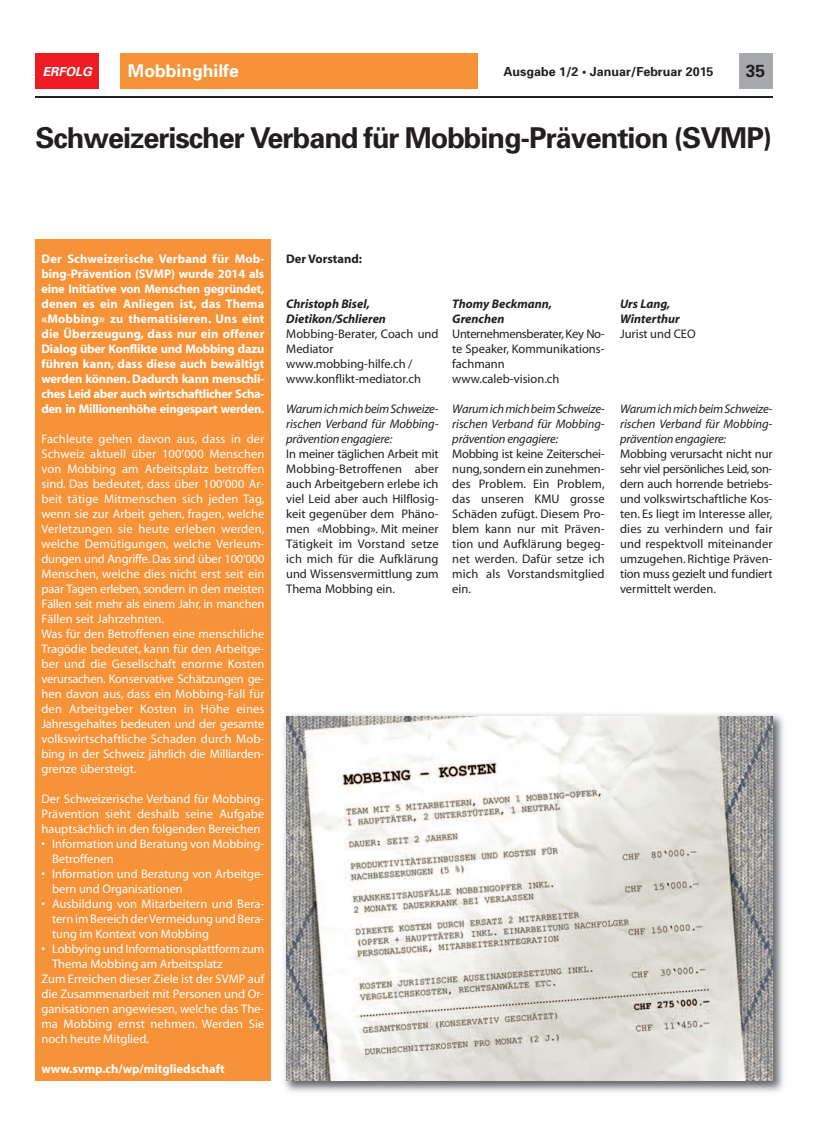
<style>
.page{position:relative;width:815px;height:1134px;background:#fff}
.page>*{position:absolute;margin:0;border:0;box-sizing:border-box;transform-origin:0 0}
.t1{font:700 28.75px "Univers";letter-spacing:-.035em;color:#231f20}
.t2{font:700 17.5px "Univers";color:#fff}
.t3{font:700 17.5px "Univers";color:#231f20}
.t4{font:12.5px/15px "Myriad";color:#fff}
.t5{font:12.5px/15px "Myriad";color:#231f20;text-align:justify}
.t6{font:700 12.5px/15px "Myriad";letter-spacing:-.02em;color:#fff;text-align:justify}
.t7{font:italic 12.5px/15px "Myriad";letter-spacing:-.015em;color:#231f20;text-align:justify}
.t8{font:italic 700 12.5px/15px "Myriad";color:#231f20}
.t9{font:700 12.5px "Myriad";color:#fff}
.t10{font:700 12.5px "Univers";color:#231f20}
.t11{font:700 12.5px "Myriad";color:#231f20}
.t12{font:italic 700 12.5px "Univers";color:#fff}
</style>
<div class="page">
<div style="left:35px;top:239px;width:236px;height:842px;background:#f69238"></div>
<div style="left:120px;top:53px;width:358px;height:36px;background:#f69238"></div>
<div style="left:739px;top:53px;width:33px;height:36px;background:#a8a9ad"></div>
<div style="left:35px;top:53px;width:64px;height:36px;background:#ee1d23"></div>
<hr style="left:35px;top:96px;width:737px;height:1px;background:#231f20">
<img style="left:284px;top:714px;width:500px;height:378px">
<img style="left:286px;top:716px;width:486px;height:365px">
<p class="t12" style="left:43px;top:67px;width:51px">ERFOLG</p>
<h2 class="t2" style="left:128px;top:64px;width:112px">Mobbinghilfe</h2>
<p class="t10" style="left:504px;top:67px;width:211px">Ausgabe 1/2 • Januar/Februar 2015</p>
<h2 class="t3" style="left:746px;top:65px;width:21px">35</h2>
<h1 class="t1" style="left:35px;top:128px;width:739px">Schweizerischer Verband für Mobbing-Prävention (SVMP)</h1>
<p class="t6" style="left:41px;top:252px;width:224px">Der Schweizerische Verband für Mob&shy;bing-Prävention (SVMP) wurde 2014 als eine Initiative von Menschen gegründet, denen es ein Anliegen ist, das Thema «Mobbing» zu thematisieren. Uns eint die Überzeugung, dass nur ein offener Dialog über Konflikte und Mobbing dazu führen kann, dass diese auch bewältigt werden können. Dadurch kann menschli&shy;ches Leid aber auch wirtschaftlicher Scha&shy;den in Millionenhöhe eingespart werden.</p>
<p class="t4" style="left:41px;top:432px;width:224px">Fachleute gehen davon aus, dass in der Schweiz aktuell über 100‘000 Menschen von Mobbing am Arbeitsplatz betroffen sind. Das bedeutet, dass über 100‘000 Ar&shy;beit tätige Mitmenschen sich jeden Tag, wenn sie zur Arbeit gehen, fragen, welche Verletzungen sie heute erleben werden, welche Demütigungen, welche Verleum&shy;dungen und Angriffe. Das sind über 100‘000<br>Menschen, welche dies nicht erst seit ein paar Tagen erleben, sondern in den meisten Fällen seit mehr als einem Jahr, in manchen Fällen seit Jahrzehnten.<br>Was für den Betroffenen eine menschliche Tragödie bedeutet, kann für den Arbeitge&shy;ber und die Gesellschaft enorme Kosten verursachen. Konservative Schätzungen ge&shy;hen davon aus, dass ein Mobbing-Fall für den Arbeitgeber Kosten in Höhe eines Jahresgehaltes bedeuten und der gesamte volkswirtschaftliche Schaden durch Mob&shy;bing in der Schweiz jährlich die Milliarden&shy;grenze übersteigt.</p>
<p class="t4" style="left:41px;top:792px;width:224px;text-align:justify">Der Schweizerische Verband für Mobbing-Prävention sieht deshalb seine Aufgabe hauptsächlich in den folgenden Bereichen</p>
<p class="t4" style="left:52px;top:837px;width:214px;text-indent:-11px">• Information und Beratung von Mobbing-<br>Betroffenen</p>
<p class="t4" style="left:52px;top:867px;width:214px;text-indent:-11px">• Information und Beratung von Arbeitge&shy;bern und Organisationen</p>
<p class="t4" style="left:52px;top:897px;width:214px;text-align:justify;text-indent:-11px">• Ausbildung von Mitarbeitern und Bera&shy;tern im Bereich derVermeidung und Bera&shy;tung im Kontext von Mobbing</p>
<p class="t4" style="left:41px;top:942px;width:224px">• Lobbying und Informationsplattform zum</p>
<p class="t4" style="left:52px;top:957px;width:172px">Thema Mobbing am Arbeitsplatz</p>
<p class="t4" style="left:41px;top:972px;width:224px">Zum Erreichen dieser Ziele ist der SVMP auf</p>
<p class="t4" style="left:41px;top:987px;width:224px">die Zusammenarbeit mit Personen und Or-</p>
<p class="t4" style="left:41px;top:1002px;width:224px">ganisationen angewiesen, welche das The-</p>
<p class="t4" style="left:41px;top:1017px;width:224px">ma Mobbing ernst nehmen. Werden Sie</p>
<p class="t4" style="left:41px;top:1032px;width:109px">noch heute Mitglied.</p>
<p class="t9" style="left:41px;top:1064px;width:185px">www.svmp.ch/wp/mitgliedschaft</p>
<p class="t11" style="left:286px;top:254px;width:77px">DerVorstand:</p>
<p class="t8" style="left:286px;top:297px;width:101px">Christoph Bisel,<br>Dietikon/Schlieren</p>
<p class="t5" style="left:286px;top:327px;width:154px;text-align:left">Mobbing-Berater, Coach und<br>Mediator www.mobbing-hilfe.ch / www.konflikt-mediator.ch</p>
<p class="t7" style="left:286px;top:402px;width:154px">WarumichmichbeimSchweize&shy;rischen Verband für Mobbing&shy;prävention engagiere:</p>
<p class="t5" style="left:286px;top:447px;width:154px">In meiner täglichen Arbeit mit Mobbing-Betroffenen aber auch Arbeitgebern erlebe ich viel Leid aber auch Hilflosig&shy;keit gegenüber dem Phäno&shy;men «Mobbing». Mit meiner Tätigkeit im Vorstand setze ich mich für die Aufklärung und Wissensvermittlung zum Thema Mobbing ein.</p>
<p class="t8" style="left:452px;top:297px;width:101px">Thomy Beckmann,<br>Grenchen</p>
<p class="t5" style="left:452px;top:327px;width:154px;text-align:left">Unternehmensberater, Key No&shy;te Speaker, Kommunikations&shy;fachmann www.caleb-vision.ch</p>
<p class="t7" style="left:452px;top:402px;width:154px">WarumichmichbeimSchweize&shy;rischen Verband für Mobbing&shy;prävention engagiere:</p>
<p class="t5" style="left:452px;top:447px;width:154px">Mobbing ist keine Zeiterschei&shy;nung,sondern ein zunehmen&shy;des Problem. Ein Problem, das unseren KMU grosse Schäden zufügt. Diesem Pro&shy;blem kann nur mit Präven&shy;tion und Aufklärung begeg&shy;net werden. Dafür setze ich mich als Vorstandsmitglied ein.</p>
<p class="t8" style="left:620px;top:297px;width:61px">Urs Lang,<br>Winterthur</p>
<p class="t5" style="left:620px;top:327px;width:77px">Jurist und CEO</p>
<p class="t7" style="left:620px;top:402px;width:154px">WarumichmichbeimSchweize&shy;rischen Verband für Mobbing&shy;prävention engagiere:</p>
<p class="t5" style="left:620px;top:447px;width:154px">Mobbing verursacht nicht nur sehr viel persönliches Leid,son&shy;dern auch horrende betriebs&shy;und volkswirtschaftliche Kos&shy;ten. Es liegt im Interesse aller, dies zu verhindern und fair und respektvoll miteinander umzugehen. Richtige Präven&shy;tion muss gezielt und fundiert vermittelt werden.</p>
</div>
